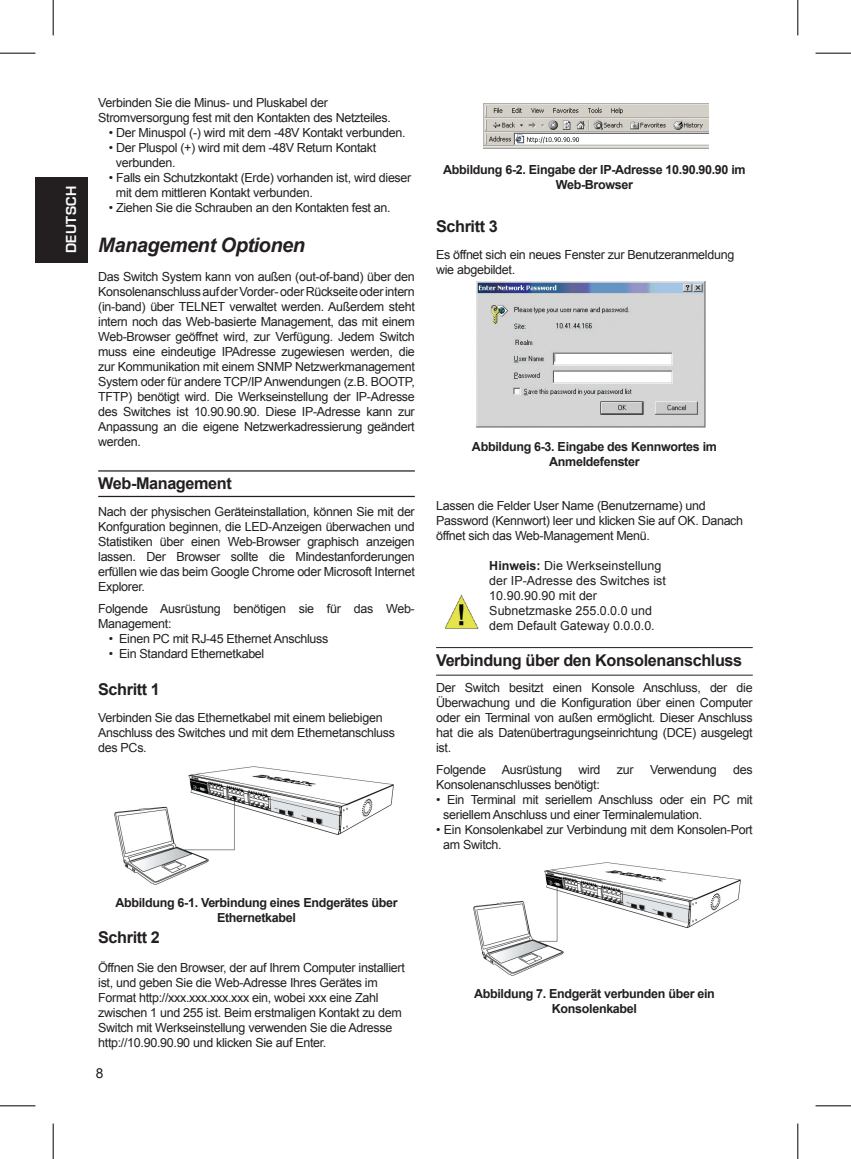
<style>
.page{position:relative;width:851px;height:1159px;background:#fff}
.page>*{position:absolute;margin:0;border:0;box-sizing:border-box;transform-origin:0 0}
.t1{font:italic 700 20px "Arial";letter-spacing:-.025em;color:#231f20}
.t2{font:700 16.25px "Arial";letter-spacing:-.025em;color:#231f20}
.t3{font:700 15px "Eurostile";letter-spacing:.035em;color:#fff}
.t4{font:13.75px "Arial";color:#231f20}
.t5{font:12.5px/15px "Arial";letter-spacing:-.025em;color:#231f20}
.t6{font:700 12.5px/15px "Arial";letter-spacing:-.025em;color:#231f20;text-align:center}
.t7{font:12.5px/15px "Arial";color:#231f20}
.s1{font-weight:700}
</style>
<div class="page">
<div style="left:35px;top:177px;width:52px;height:85px;background:#231f20"></div>
<img style="left:476px;top:281px;width:229px;height:146px">
<img style="left:444px;top:594px;width:35px;height:35px">
<img style="left:473px;top:862px;width:267px;height:113px">
<hr style="left:436px;top:647px;width:316px;height:1px;background:#231f20">
<hr style="left:436px;top:675px;width:316px;height:1px;background:#231f20">
<img style="left:115px;top:766px;width:278px;height:118px">
<img style="left:483px;top:103px;width:225px;height:45px">
<hr style="left:98px;top:470px;width:317px;height:1px;background:#231f20">
<hr style="left:98px;top:496px;width:317px;height:1px;background:#231f20">
<hr style="left:0;top:53px;width:35px;height:1px;background:#000">
<hr style="left:815px;top:53px;width:35px;height:1px;background:#000">
<hr style="left:0;top:1105px;width:35px;height:1px;background:#000">
<hr style="left:815px;top:1105px;width:35px;height:1px;background:#000">
<hr style="left:53px;top:0;width:1px;height:35px;background:#000">
<hr style="left:53px;top:1123px;width:1px;height:36px;background:#000">
<hr style="left:797px;top:0;width:1px;height:35px;background:#000">
<hr style="left:797px;top:1123px;width:1px;height:36px;background:#000">
<p class="t3" style="left:63px;top:253px;width:69px;rotate:-90deg">DEUTSCH</p>
<p class="t5" style="left:98px;top:95px;width:294px">Verbinden Sie die Minus- und Pluskabel der<br>Stromversorgung fest mit den Kontakten des Netzteiles.</p>
<p class="t5" style="left:109px;top:125px;width:298px">• Der Minuspol (-) wird mit dem -48V Kontakt verbunden.</p>
<p class="t5" style="left:116px;top:140px;width:262px;text-indent:-7px">• Der Pluspol (+) wird mit dem -48V Return Kontakt verbunden.</p>
<p class="t5" style="left:116px;top:170px;width:297px;text-indent:-7px">• Falls ein Schutzkontakt (Erde) vorhanden ist, wird dieser mit dem mittleren Kontakt verbunden.</p>
<p class="t5" style="left:109px;top:200px;width:283px">• Ziehen Sie die Schrauben an den Kontakten fest an.</p>
<h1 class="t1" style="left:98px;top:231px;width:208px">Management Optionen</h1>
<p class="t5" style="left:98px;top:269px;width:318px;text-align:justify">Das Switch System kann von außen (out-of-band) über den Konsolenanschluss auf der Vorder- oder Rückseite oder intern (in-band) über TELNET verwaltet werden. Außerdem steht intern noch das Web-basierte Management, das mit einem Web-Browser geöffnet wird, zur Verfügung. Jedem Switch muss eine eindeutige IPAdresse zugewiesen werden, die zur Kommunikation mit einem SNMP Netzwerkmanagement System oder für andere TCP/IP Anwendungen (z.B. BOOTP, TFTP) benötigt wird. Die Werkseinstellung der IP-Adresse des Switches ist 10.90.90.90. Diese IP-Adresse kann zur Anpassung an die eigene Netzwerkadressierung geändert werden.</p>
<h2 class="t2" style="left:98px;top:472px;width:135px">Web-Management</h2>
<p class="t5" style="left:98px;top:504px;width:318px;text-align:justify">Nach der physischen Geräteinstallation, können Sie mit der Konfguration beginnen, die LED-Anzeigen überwachen und Statistiken über einen Web-Browser graphisch anzeigen lassen. Der Browser sollte die Mindestanforderungen erfüllen wie das beim Google Chrome oder Microsoft Internet Explorer.</p>
<p class="t5" style="left:98px;top:602px;width:318px">Folgende Ausrüstung benötigen sie für das Web-<br>Management:</p>
<p class="t5" style="left:109px;top:632px;width:221px">• Einen PC mit RJ-45 Ethernet Anschluss</p>
<p class="t5" style="left:109px;top:647px;width:157px">• Ein Standard Ethernetkabel</p>
<h2 class="t2" style="left:98px;top:678px;width:63px">Schritt 1</h2>
<p class="t5" style="left:98px;top:710px;width:298px">Verbinden Sie das Ethernetkabel mit einem beliebigen<br>Anschluss des Switches und mit dem Ethernetanschluss des PCs.</p>
<p class="t6" style="left:115px;top:895px;width:284px">Abbildung 6-1. Verbindung eines Endgerätes über<br>Ethernetkabel</p>
<h2 class="t2" style="left:98px;top:927px;width:63px">Schritt 2</h2>
<p class="t5" style="left:98px;top:960px;width:308px">Öffnen Sie den Browser, der auf Ihrem Computer installiert ist, und geben Sie die Web-Adresse Ihres Gerätes im Format http://xxx.xxx.xxx.xxx ein, wobei xxx eine Zahl zwischen 1 und 255 ist. Beim erstmaligen Kontakt zu dem Switch mit Werkseinstellung verwenden Sie die Adresse http://10.90.90.90 und klicken Sie auf Enter.</p>
<p class="t4" style="left:96px;top:1064px;width:9px">8</p>
<p class="t6" style="left:443px;top:162px;width:304px">Abbildung 6-2. Eingabe der IP-Adresse 10.90.90.90 im<br>Web-Browser</p>
<h2 class="t2" style="left:436px;top:215px;width:63px">Schritt 3</h2>
<p class="t5" style="left:436px;top:248px;width:299px">Es öffnet sich ein neues Fenster zur Benutzeranmeldung wie abgebildet.</p>
<p class="t6" style="left:472px;top:439px;width:246px">Abbildung 6-3. Eingabe des Kennwortes im<br>Anmeldefenster</p>
<p class="t5" style="left:436px;top:498px;width:308px">Lassen die Felder User Name (Benutzername) und<br>Password (Kennwort) leer und klicken Sie auf OK. Danach öffnet sich das Web-Management Menü.</p>
<p class="t7" style="left:489px;top:558px;width:178px"><span class="s1">Hinweis:</span> Die Werkseinstellung der IP-Adresse des Switches ist<br>10.90.90.90 mit der<br>Subnetzmaske 255.0.0.0 und dem Default Gateway 0.0.0.0.</p>
<h2 class="t2" style="left:436px;top:650px;width:307px">Verbindung über den Konsolenanschluss</h2>
<p class="t5" style="left:436px;top:680px;width:318px;text-align:justify">Der Switch besitzt einen Konsole Anschluss, der die Überwachung und die Konfiguration über einen Computer oder ein Terminal von außen ermöglicht. Dieser Anschluss hat die als Datenübertragungseinrichtung (DCE) ausgelegt ist.</p>
<p class="t5" style="left:436px;top:762px;width:51px">Folgende</p>
<p class="t5" style="left:501px;top:762px;width:62px">Ausrüstung</p>
<p class="t5" style="left:578px;top:762px;width:23px">wird</p>
<p class="t5" style="left:617px;top:762px;width:18px">zur</p>
<p class="t5" style="left:650px;top:762px;width:68px">Verwendung</p>
<p class="t5" style="left:733px;top:762px;width:21px">des</p>
<p class="t5" style="left:436px;top:777px;width:165px">Konsolenanschlusses benötigt:</p>
<p class="t5" style="left:443px;top:792px;width:311px;text-indent:-7px">• Ein Terminal mit seriellem Anschluss oder ein PC mit seriellem Anschluss und einer Terminalemulation.</p>
<p class="t5" style="left:443px;top:822px;width:311px;text-indent:-7px">• Ein Konsolenkabel zur Verbindung mit dem Konsolen-Port am Switch.</p>
<p class="t6" style="left:474px;top:987px;width:242px">Abbildung 7. Endgerät verbunden über ein<br>Konsolenkabel</p>
</div>
